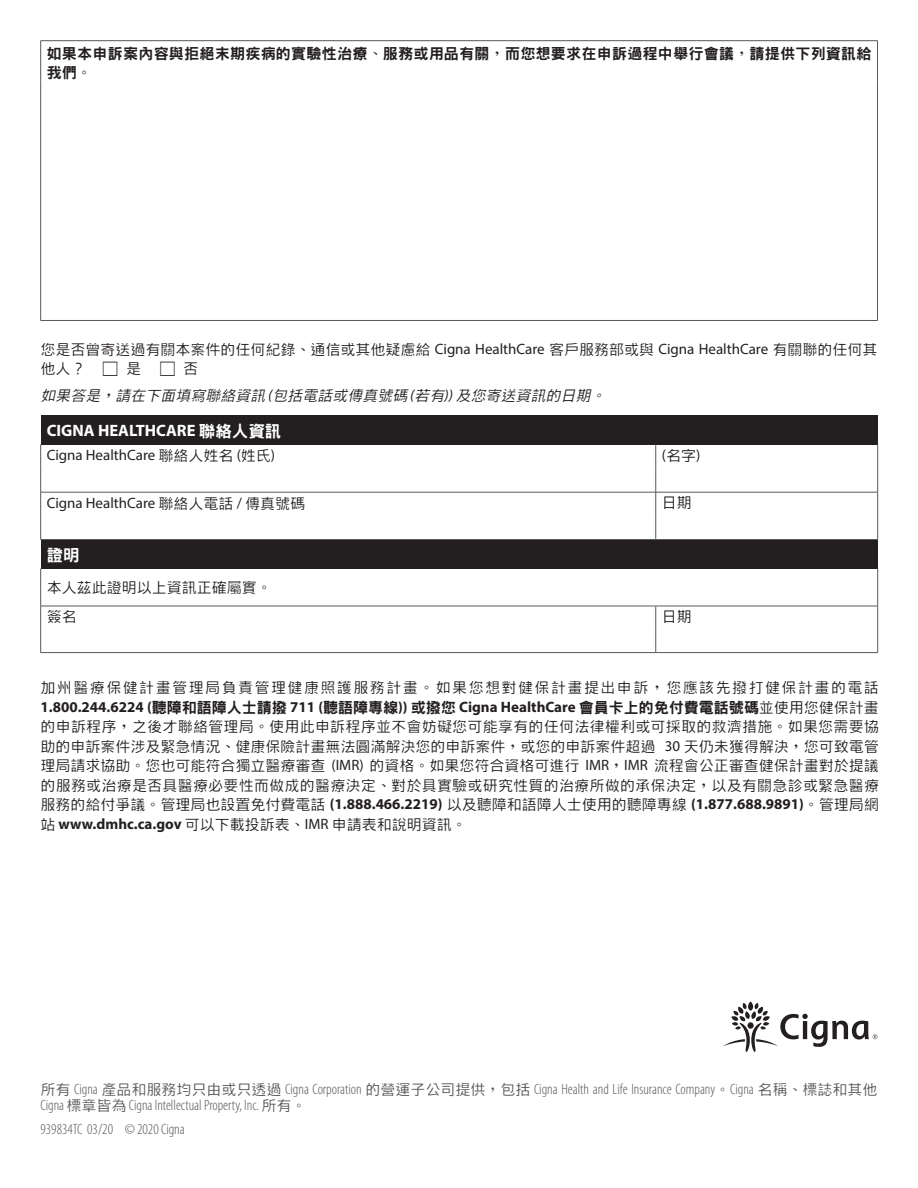
<style>
.page{position:relative;width:918px;height:1188px;background:#fff}
.page>*{position:absolute;margin:0;border:0;box-sizing:border-box;transform-origin:0 0}
.t1{font:700 16.5px "Myriad Pro";color:#fff}
.t2{font:800 16.5px "Han Wang Hei";color:#fff}
.t3{font:300 15px/19.5px "Han Wang Hei";color:#231f20}
.t4{font:300 condensed 15px/16.5px "Myriad Pro";color:#57585a}
.t5{font:700 15px "Myriad Pro";color:#231f20}
.t6{font:800 15px/19.5px "Han Wang Hei";letter-spacing:.02em;color:#231f20}
.t7{font:15px "Myriad Pro";color:#231f20}
.t8{font:300 15px "Han Wang Hei";letter-spacing:.1em;color:#231f20}
.t9{font:italic 300 15px/26.2px "Han Wang Hei";color:#231f20}
.s1{font-family:"Han Wang Ming";font-weight:500}
.s2{font-family:"Myriad Pro";font-weight:400}
.s3{font-style:normal}
.s4{font-family:"Han Wang Hei";font-weight:800}
.s5{font-family:"Han Wang Hei";font-weight:300}
.s6{font-family:"Myriad Pro";font-weight:700}
.s7{font-family:"Han Wang Hei";font-stretch:normal}
.s8{font-family:"Han Wang Ming";font-weight:500;font-stretch:normal}
</style>
<div class="page">
<hr style="left:40px;top:320px;width:838px;height:1px;background:#57585a">
<hr style="left:40px;top:81px;width:1px;height:239px;background:#57585a">
<hr style="left:877px;top:81px;width:1px;height:239px;background:#57585a">
<hr style="left:40px;top:40px;width:838px;height:1px;background:#57585a">
<hr style="left:40px;top:41px;width:1px;height:40px;background:#57585a">
<hr style="left:877px;top:41px;width:1px;height:40px;background:#57585a">
<svg style="left:724px;top:1002px;width:154px;height:50px"></svg>
<div style="left:41px;top:415px;width:837px;height:29px;background:#231f20"></div>
<hr style="left:40px;top:539px;width:616px;height:1px;background:#57585a">
<hr style="left:656px;top:539px;width:222px;height:1px;background:#57585a">
<svg style="left:40px;top:444px;width:1px;height:95px"></svg>
<svg style="left:877px;top:444px;width:1px;height:95px"></svg>
<hr style="left:40px;top:492px;width:616px;height:1px;background:#57585a">
<hr style="left:656px;top:492px;width:222px;height:1px;background:#57585a">
<svg style="left:655px;top:444px;width:1px;height:95px"></svg>
<div style="left:41px;top:540px;width:837px;height:28px;background:#231f20"></div>
<hr style="left:877px;top:568px;width:1px;height:38px;background:#57585a">
<hr style="left:40px;top:568px;width:1px;height:38px;background:#57585a">
<svg style="left:40px;top:607px;width:1px;height:45px"></svg>
<svg style="left:877px;top:607px;width:1px;height:45px"></svg>
<hr style="left:40px;top:606px;width:616px;height:1px;background:#57585a">
<hr style="left:656px;top:606px;width:222px;height:1px;background:#57585a">
<hr style="left:40px;top:652px;width:616px;height:1px;background:#57585a">
<hr style="left:656px;top:652px;width:222px;height:1px;background:#57585a">
<svg style="left:655px;top:606px;width:1px;height:46px"></svg>
<p class="t6" style="left:47px;top:43px;width:826px">如果本申訴案內容與拒絕末期疾病的實驗性治療<span class="s1">、</span>服務或用品有關<span class="s1">，</span>而您想要求在申訴過程中舉行會議<span class="s1">，</span>請提供下列資訊給我們<span class="s1">。</span></p>
<p class="t3" style="left:41px;top:340px;width:839px">您是否曾寄送過有關本案件的任何紀錄<span class="s1">、</span>通信或其他疑慮給 <span class="s2">Cigna HealthCare</span> 客戶服務部或與 <span class="s2">Cigna HealthCare</span> 有關聯的任何其他人？</p>
<p class="t3" style="left:126px;top:359px;width:16px">是</p>
<p class="t9" style="left:40px;top:356px;width:570px;text-indent:143px"><span class="s3">否<br></span>如果答是<span class="s1">，</span>請在下面填寫聯絡資訊 <span class="s2">(</span> 包括電話或傳真號碼 <span class="s2">(</span>若有<span class="s2">) )</span> 及您寄送資訊的日期<span class="s1">。</span></p>
<p class="t1" style="left:47px;top:419px;width:236px">CIGNA HEALTHCARE <span class="s4">聯絡人資訊</span></p>
<p class="t7" style="left:47px;top:446px;width:230px">Cigna HealthCare <span class="s5">聯絡人姓名</span> (<span class="s5">姓氏</span>)</p>
<p class="t7" style="left:662px;top:446px;width:40px">(<span class="s5">名字</span>)</p>
<p class="t7" style="left:47px;top:493px;width:260px">Cigna HealthCare <span class="s5">聯絡人電話</span> / <span class="s5">傳真號碼</span></p>
<p class="t3" style="left:662px;top:493px;width:31px">日期</p>
<p class="t2" style="left:47px;top:546px;width:34px">證明</p>
<p class="t3" style="left:47px;top:574px;width:226px;line-height:28.3px">本人茲此證明以上資訊正確屬實<span class="s1">。</span>簽名</p>
<p class="t3" style="left:662px;top:607px;width:31px">日期</p>
<p class="t8" style="left:40px;top:680px;width:840px">加州醫療保健計畫管理局負責管理健康照護服務計畫<span class="s1">。</span>如果您想對健保計畫提出申訴<span class="s1">，</span>您應該先撥打健保計畫的電話</p>
<p class="t5" style="left:40px;top:697px;width:840px">1.800.244.6224 (<span class="s4">聽障和語障人士請撥</span> 711 (<span class="s4">聽語障專線</span>)) <span class="s4">或撥您</span> Cigna HealthCare <span class="s4">會員卡上的免付費電話號碼</span><span class="s5">並使用您健保計畫</span></p>
<p class="t3" style="left:40px;top:717px;width:840px;text-align:justify">的申訴程序<span class="s1">，</span>之後才聯絡管理局<span class="s1">。</span>使用此申訴程序並不會妨礙您可能享有的任何法律權利或可採取的救濟措施<span class="s1">。</span>如果您需要協助的申訴案件涉及緊急情況<span class="s1">、</span>健康保險計畫無法圓滿解決您的申訴案件<span class="s1">，</span>或您的申訴案件超過 <span class="s2">30</span> 天仍未獲得解決<span class="s1">，</span>您可致電管理局請求協助<span class="s1">。</span>您也可能符合獨立醫療審查 <span class="s2">(IMR)</span> 的資格<span class="s1">。</span>如果您符合資格可進行 <span class="s2">IMR</span><span class="s1">，</span><span class="s2">IMR</span> 流程會公正審查健保計畫對於提議的服務或治療是否具醫療必要性而做成的醫療決定<span class="s1">、</span>對於具實驗或研究性質的治療所做的承保決定<span class="s1">，</span>以及有關急診或緊急醫療服務的給付爭議<span class="s1">。</span>管理局也設置免付費電話 <span class="s6">(1.888.466.2219)</span> 以及聽障和語障人士使用的聽障專線 <span class="s6">(1.877.688.9891)</span><span class="s1">。</span>管理局網站 <span class="s6">www.dmhc.ca.gov</span> 可以下載投訴表<span class="s1">、</span><span class="s2">IMR</span> 申請表和說明資訊<span class="s1">。</span></p>
<p class="t4" style="left:40px;top:1081px;width:838px"><span class="s7">所有</span> Cigna <span class="s7">產品和服務均只由或只透過</span> Cigna Corporation <span class="s7">的營運子公司提供</span><span class="s8">，</span><span class="s7">包括</span> Cigna Health and Life Insurance Company<span class="s8">。</span>Cigna <span class="s7">名稱</span><span class="s8">、</span><span class="s7">標誌和其他<br></span>Cigna <span class="s7">標章皆為</span> Cigna Intellectual Property, Inc. <span class="s7">所有</span><span class="s8">。</span></p>
<p class="t4" style="left:40px;top:1121px;width:146px">939834TC 03/20 © 2020 Cigna</p>
</div>
